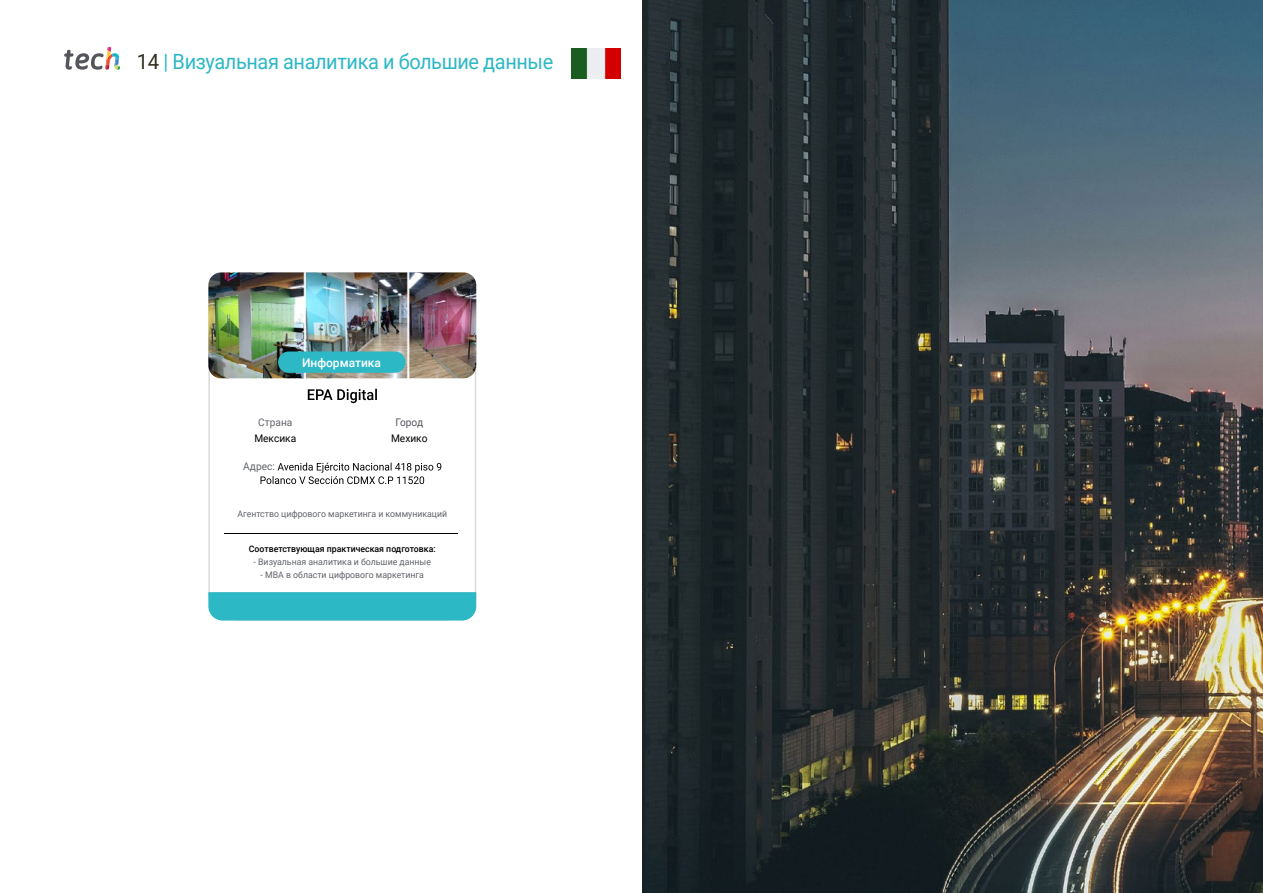
<style>
.page{position:relative;width:1263px;height:893px;background:#fff}
.page>*{position:absolute;margin:0;border:0;box-sizing:border-box;transform-origin:0 0}
.t1{font:21px "Roboto";letter-spacing:-.02em;color:#2db8c5;scale:.95 1}
.t2{font:500 12px "Roboto";color:#fff}
.t3{font:10.5px "Roboto";color:#000}
.t4{font:10.5px "Roboto";color:#61646a}
.t5{font:10.5px "Roboto";letter-spacing:-.015em;color:#52555b}
.t6{font:9px "Roboto";color:#61646a}
.t7{font:500 9px "Roboto";color:#000}
.s1{color:#312e20}
</style>
<div class="page">
<img style="left:642px;top:0;width:621px;height:893px">
<svg style="left:64px;top:47px;width:56px;height:23px"></svg>
<img style="left:571px;top:49px;width:50px;height:30px">
<svg style="left:208px;top:283px;width:269px;height:326px"></svg>
<img style="left:208px;top:272px;width:268px;height:106px">
<div style="left:278px;top:351px;width:128px;height:22px;background:#2db8c5;border-radius:11px"></div>
<svg style="left:208px;top:592px;width:268px;height:29px;background:#33b9c6"></svg>
<hr style="left:224px;top:533px;width:233px;height:1px;background:#000">
<svg style="left:260px;top:463px;width:181px;height:21px"></svg>
<svg style="left:308px;top:389px;width:69px;height:14px"></svg>
<h1 class="t1" style="left:137px;top:46px;width:440px"><span class="s1">14</span> | Визуальная аналитика и большие данные</h1>
<h2 class="t2" style="left:302px;top:354px;width:81px">Информатика</h2>
<p class="t4" style="left:258px;top:415px;width:36px">Страна</p>
<p class="t3" style="left:254px;top:431px;width:43px">Мексика</p>
<p class="t5" style="left:395px;top:415px;width:29px">Город</p>
<p class="t3" style="left:391px;top:431px;width:38px">Мехико</p>
<p class="t4" style="left:243px;top:459px;width:33px">Адрес:</p>
<p class="t6" style="left:237px;top:508px;width:211px">Агентство цифрового маркетинга и коммуникаций</p>
<p class="t7" style="left:249px;top:542px;width:188px">Соответствующая практическая подготовка:</p>
<p class="t6" style="left:254px;top:555px;width:179px">- Визуальная аналитика и большие данные</p>
<p class="t6" style="left:261px;top:569px;width:165px">- MBA в области цифрового маркетинга</p>
</div>
